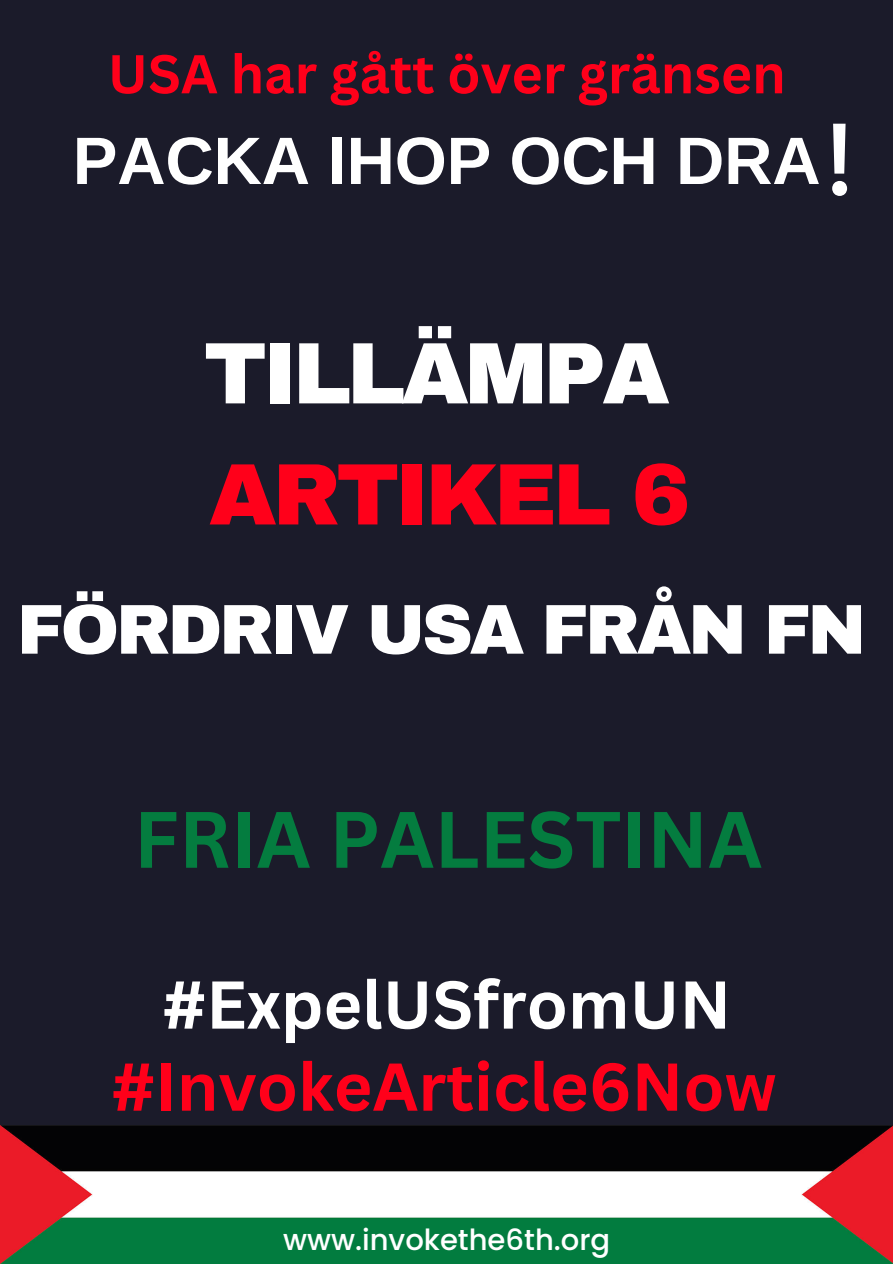
<style>
.page{position:relative;width:893px;height:1264px;background:#fff}
.page>*{position:absolute;margin:0;border:0;box-sizing:border-box;transform-origin:0 0}
.t1{font:500 102.9px "Poppins";color:#fff}
.t2{font:900 87.3px/121.1px "Archivo";letter-spacing:-.045em;color:#fff}
.t3{font:700 78px "Canva Sans";color:#047c3f}
.t4{font:900 70.5px "Archivo";letter-spacing:-.045em;color:#fff}
.t5{font:700 67.05px "Arimo";letter-spacing:-.005em;color:#fff}
.t6{font:700 66px "Canva Sans";color:#ff001a}
.t7{font:700 66px "Canva Sans";color:#fff}
.t8{font:700 53.4px "Canva Sans";color:#ff001a}
.t9{font:500 29.1px "Poppins";color:#fff}
.s1{color:#ff001a}
</style>
<div class="page">
<div style="left:0;top:0;width:892px;height:1263px;background:#1b1b2a"></div>
<img style="left:0;top:1125px;width:446px;height:138px">
<img style="left:446px;top:1125px;width:211px;height:138px">
<img style="left:657px;top:1125px;width:235px;height:138px">
<h4 class="t8" style="left:108px;top:36px;width:679px">USA har gått över gränsen</h4>
<h6 class="t5" style="left:73px;top:123px;width:749px">PACKA IHOP OCH DRA</h6>
<h1 class="t1" style="left:823px;top:87px;width:35px">!</h1>
<p class="t2" style="left:204px;top:314px;width:487px">TILLÄMPA<br><span class="s1">ARTIKEL 6</span></p>
<p class="t4" style="left:17px;top:591px;width:850px">FÖRDRIV USA FRÅN FN</p>
<p class="t3" style="left:134px;top:784px;width:630px">FRIA PALESTINA</p>
<p class="t7" style="left:162px;top:958px;width:570px">#ExpelUSfromUN</p>
<p class="t6" style="left:111px;top:1040px;width:666px">#InvokeArticle6Now</p>
<p class="t9" style="left:283px;top:1218px;width:329px">www.invokethe6th.org</p>
</div>
